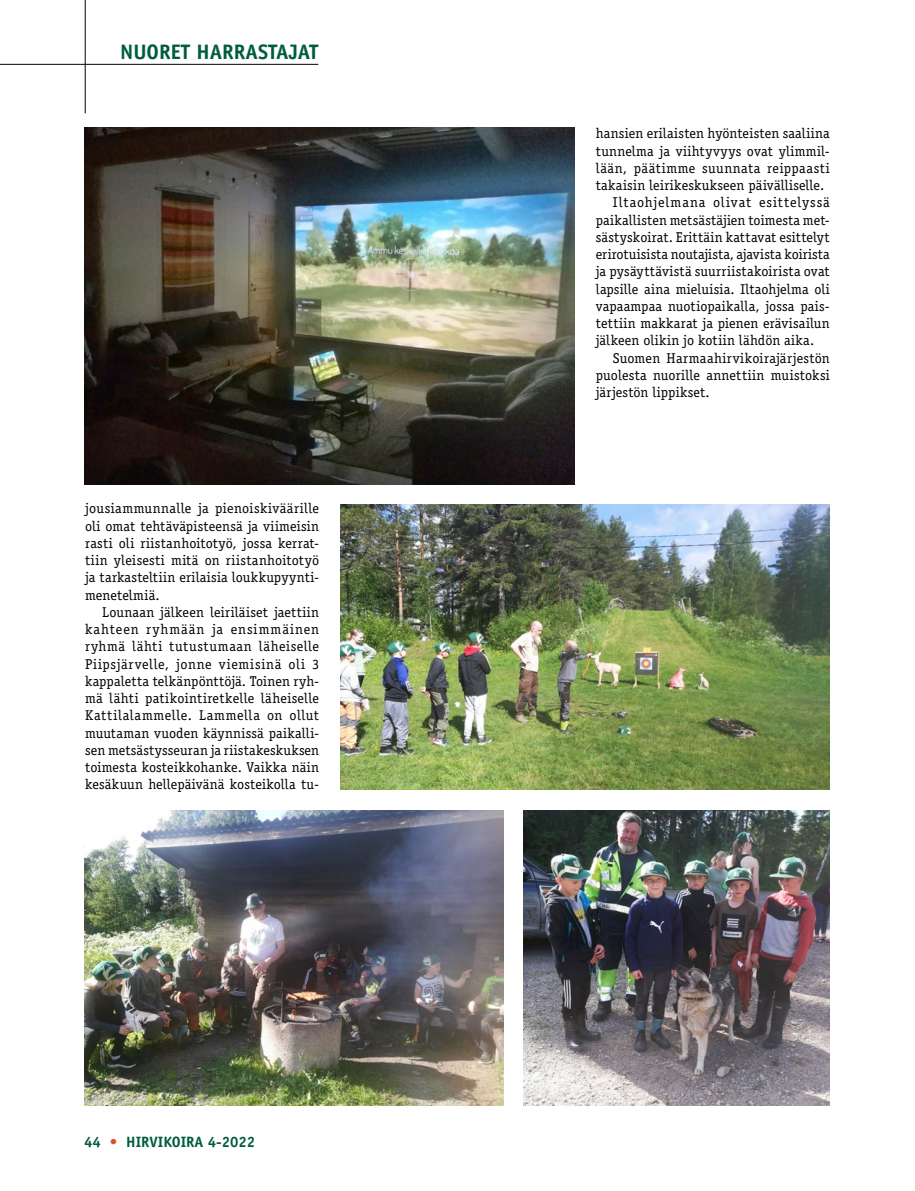
<style>
.page{position:relative;width:915px;height:1191px;background:#fff}
.page>*{position:absolute;margin:0;border:0;box-sizing:border-box;transform-origin:0 0}
.t1{font:700 21px "Officina Sans";color:#005c41}
.t2{font:700 15px "Officina Sans";color:#005c41}
.Leipäteksti_sis{font:14.25px/17.2px "Officina Serif";letter-spacing:.015em;color:#000;text-align:justify}
.s1{color:#df4d24}
</style>
<div class="page">
<hr style="left:0;top:64px;width:318px;height:1px;background:#000">
<hr style="left:85px;top:0;width:1px;height:113px;background:#000">
<img style="left:84px;top:128px;width:490px;height:357px">
<img style="left:340px;top:504px;width:489px;height:285px">
<img style="left:523px;top:810px;width:306px;height:296px">
<img style="left:84px;top:810px;width:419px;height:296px">
<p class="t1" style="left:120px;top:38px;width:200px">NUORET HARRASTAJAT</p>
<p class="Leipäteksti_sis" style="left:85px;top:500px;width:235px">jousiammunnalle ja pienoiskiväärille oli omat tehtäväpisteensä ja viimeisin rasti oli riistanhoitotyö, jossa kerrat&shy;tiin yleisesti mitä on riistanhoitotyö ja tarkasteltiin erilaisia loukkupyynti&shy;menetelmiä.</p>
<p class="Leipäteksti_sis" style="left:85px;top:603px;width:235px;text-indent:17px">Lounaan jälkeen leiriläiset jaettiin kahteen ryhmään ja ensimmäinen ryhmä lähti tutustumaan läheiselle Piipsjärvelle, jonne viemisinä oli 3 kappaletta telkänpönttöjä. Toinen ryh&shy;mä lähti patikointiretkelle läheiselle Kattilalammelle. Lammella on ollut muutaman vuoden käynnissä paikalli&shy;sen metsästysseuran ja riistakeskuksen toimesta kosteikkohanke. Vaikka näin kesäkuun hellepäivänä kosteikolla tu-</p>
<p class="t2" style="left:84px;top:1132px;width:172px">44 <span class="s1">•</span> HIRVIKOIRA 4-2022</p>
<p class="Leipäteksti_sis" style="left:595px;top:125px;width:235px">hansien erilaisten hyönteisten saaliina tunnelma ja viihtyvyys ovat ylimmil&shy;lään, päätimme suunnata reippaasti takaisin leirikeskukseen päivälliselle.</p>
<p class="Leipäteksti_sis" style="left:595px;top:194px;width:235px;text-indent:17px">Iltaohjelmana olivat esittelyssä paikallisten metsästäjien toimesta met&shy;sästyskoirat. Erittäin kattavat esittelyt erirotuisista noutajista, ajavista koirista ja pysäyttävistä suurriistakoirista ovat lapsille aina mieluisia. Iltaohjelma oli vapaampaa nuotiopaikalla, jossa pais&shy;tettiin makkarat ja pienen erävisailun jälkeen olikin jo kotiin lähdön aika.</p>
<p class="Leipäteksti_sis" style="left:595px;top:349px;width:235px;text-indent:17px">Suomen Harmaahirvikoirajärjestön puolesta nuorille annettiin muistoksi järjestön lippikset.</p>
</div>
